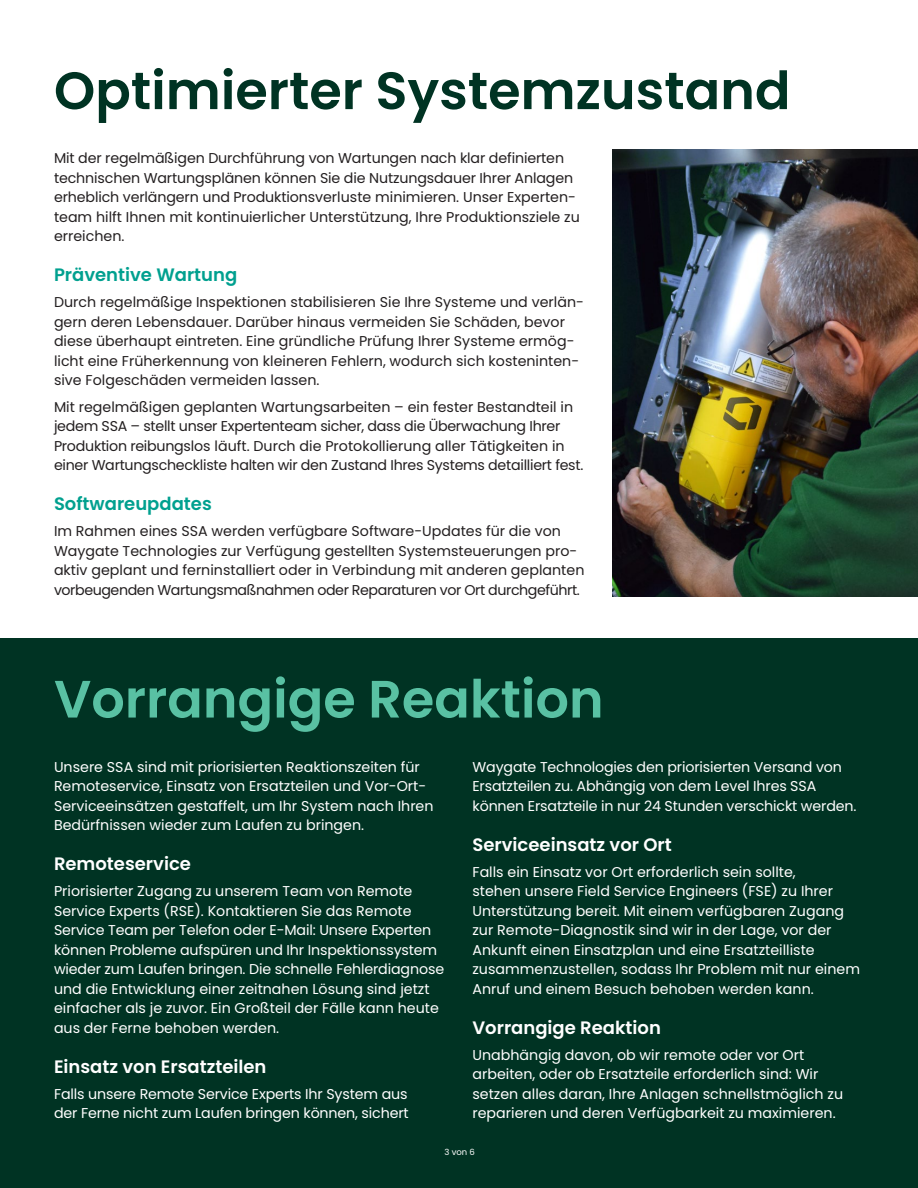
<style>
.page{position:relative;width:918px;height:1188px;background:#fff}
.page>*{position:absolute;margin:0;border:0;box-sizing:border-box;transform-origin:0 0}
.t1{font:600 52.5px "Poppins";color:#003323}
.t2{font:600 52.5px "Poppins";color:#59c1a3}
.t3{font:600 18px "Poppins";color:#fff}
.t4{font:600 18px "Poppins";color:#00a08f}
.t5{font:14.25px/19.5px "Poppins";color:#fff}
.t6{font:14.25px/19.5px "Poppins";color:#231f20}
.t7{font:14.25px/19.5px "Poppins";letter-spacing:-.02em;color:#231f20}
.t8{font:8.55px "Poppins";color:#fff}
</style>
<div class="page">
<div style="left:0;top:639px;width:918px;height:549px;background:#003323"></div>
<img style="left:612px;top:149px;width:306px;height:448px">
<h1 class="t1" style="left:54px;top:60px;width:738px">Optimierter Systemzustand</h1>
<p class="t6" style="left:54px;top:149px;width:527px">Mit der regelmäßigen Durchführung von Wartungen nach klar definierten technischen Wartungsplänen können Sie die Nutzungsdauer Ihrer Anlagen erheblich verlängern und Produktionsverluste minimieren. Unser Experten&shy;team hilft Ihnen mit kontinuierlicher Unterstützung, Ihre Produktionsziele zu erreichen.</p>
<p class="t4" style="left:54px;top:264px;width:185px">Präventive Wartung</p>
<p class="t6" style="left:54px;top:293px;width:532px">Durch regelmäßige Inspektionen stabilisieren Sie Ihre Systeme und verlän&shy;gern deren Lebensdauer. Darüber hinaus vermeiden Sie Schäden, bevor diese überhaupt eintreten. Eine gründliche Prüfung Ihrer Systeme ermög&shy;licht eine Früherkennung von kleineren Fehlern, wodurch sich kosteninten&shy;sive Folgeschäden vermeiden lassen.</p>
<p class="t7" style="left:54px;top:397px;width:531px">Mit regelmäßigen geplanten Wartungsarbeiten – ein fester Bestandteil in jedem SSA – stellt unser Expertenteam sicher, dass die Überwachung Ihrer Produktion reibungslos läuft. Durch die Protokollierung aller Tätigkeiten in einer Wartungscheckliste halten wir den Zustand Ihres Systems detailliert fest.</p>
<p class="t4" style="left:54px;top:493px;width:159px">Softwareupdates</p>
<p class="t6" style="left:54px;top:522px;width:532px">Im Rahmen eines SSA werden verfügbare Software-Updates für die von Waygate Technologies zur Verfügung gestellten Systemsteuerungen pro&shy;aktiv geplant und ferninstalliert oder in Verbindung mit anderen geplanten vorbeugenden Wartungsmaßnahmen oder Reparaturen vor Ort durchgeführt.</p>
<h1 class="t2" style="left:54px;top:669px;width:551px">Vorrangige Reaktion</h1>
<p class="t5" style="left:54px;top:757px;width:381px">Unsere SSA sind mit priorisierten Reaktionszeiten für Remoteservice, Einsatz von Ersatzteilen und Vor-Ort-Serviceeinsätzen gestaffelt, um Ihr System nach Ihren Bedürfnissen wieder zum Laufen zu bringen.</p>
<p class="t3" style="left:54px;top:853px;width:138px">Remoteservice</p>
<p class="t5" style="left:54px;top:882px;width:392px">Priorisierter Zugang zu unserem Team von Remote Service Experts (RSE). Kontaktieren Sie das Remote Service Team per Telefon oder E-Mail: Unsere Experten können Probleme aufspüren und Ihr Inspektionssystem wieder zum Laufen bringen. Die schnelle Fehlerdiagnose und die Entwicklung einer zeitnahen Lösung sind jetzt einfacher als je zuvor. Ein Großteil der Fälle kann heute aus der Ferne behoben werden.</p>
<p class="t3" style="left:54px;top:1056px;width:214px">Einsatz von Ersatzteilen</p>
<p class="t5" style="left:54px;top:1084px;width:356px">Falls unsere Remote Service Experts Ihr System aus der Ferne nicht zum Laufen bringen können, sichert</p>
<p class="t5" style="left:472px;top:757px;width:385px">Waygate Technologies den priorisierten Versand von<br>Ersatzteilen zu. Abhängig von dem Level Ihres SSA können Ersatzteile in nur 24 Stunden verschickt werden.</p>
<p class="t3" style="left:472px;top:834px;width:201px">Serviceeinsatz vor Ort</p>
<p class="t5" style="left:472px;top:862px;width:389px">Falls ein Einsatz vor Ort erforderlich sein sollte,<br>stehen unsere Field Service Engineers (FSE) zu Ihrer Unterstützung bereit. Mit einem verfügbaren Zugang zur Remote-Diagnostik sind wir in der Lage, vor der Ankunft einen Einsatzplan und eine Ersatzteilliste zusammenzustellen, sodass Ihr Problem mit nur einem Anruf und einem Besuch behoben werden kann.</p>
<p class="t3" style="left:472px;top:1017px;width:190px">Vorrangige Reaktion</p>
<p class="t5" style="left:472px;top:1045px;width:372px">Unabhängig davon, ob wir remote oder vor Ort arbeiten, oder ob Ersatzteile erforderlich sind: Wir setzen alles daran, Ihre Anlagen schnellstmöglich zu reparieren und deren Verfügbarkeit zu maximieren.</p>
<p class="t8" style="left:445px;top:1147px;width:32px">3 von 6</p>
</div>
